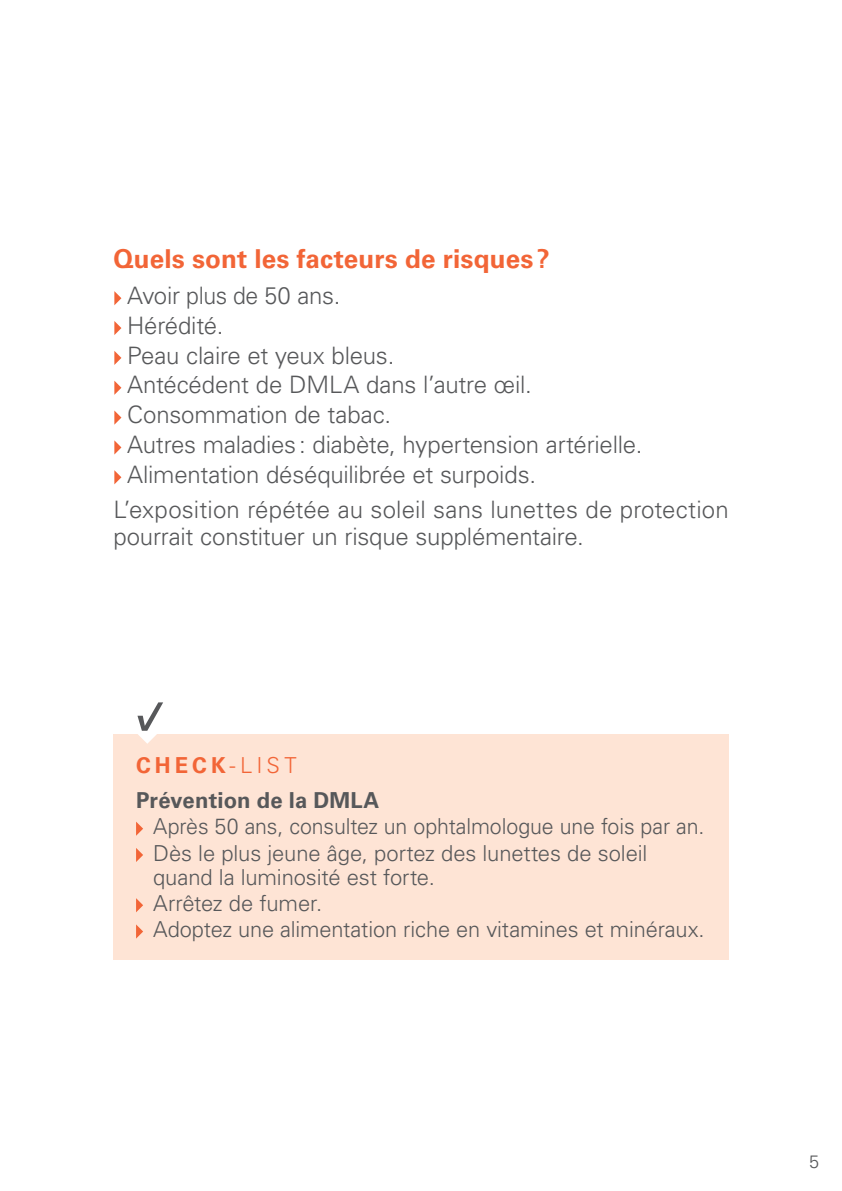
<style>
.page{position:relative;width:842px;height:1191px;background:#fff}
.page>*{position:absolute;margin:0;border:0;box-sizing:border-box;transform-origin:0 0}
.t1{font:700 26px "Univers LT Std";letter-spacing:.005em;color:#f26537}
.t2{font:300 24px/29.8px "Univers LT Std";letter-spacing:-.01em;color:#57585a}
.t3{font:300 22px/26.2px "Univers LT Std";letter-spacing:-.005em;color:#57585a}
.t4{font:700 22px/35.6px "Univers LT Std";letter-spacing:.01em;color:#57585a}
.t5{font:300 18px "Univers LT Std";color:#57585a}
.s1{color:#f26537}
.s2{font-weight:300;color:#f26537}
</style>
<div class="page">
<div style="left:113px;top:734px;width:616px;height:226px;background:#fee4d5"></div>
<svg style="left:136px;top:821px;width:7px;height:14px"></svg>
<svg style="left:136px;top:848px;width:7px;height:14px"></svg>
<svg style="left:136px;top:898px;width:7px;height:14px"></svg>
<svg style="left:136px;top:924px;width:7px;height:14px"></svg>
<svg style="left:114px;top:291px;width:7px;height:14px"></svg>
<svg style="left:114px;top:321px;width:7px;height:14px"></svg>
<svg style="left:114px;top:351px;width:7px;height:14px"></svg>
<svg style="left:114px;top:381px;width:7px;height:14px"></svg>
<svg style="left:114px;top:410px;width:7px;height:15px"></svg>
<svg style="left:114px;top:440px;width:7px;height:14px"></svg>
<svg style="left:114px;top:470px;width:7px;height:14px"></svg>
<svg style="left:137px;top:702px;width:26px;height:41px"></svg>
<p class="t1" style="left:113px;top:244px;width:438px">Quels sont les facteurs de risques ?</p>
<p class="t2" style="left:127px;top:280px;width:517px">Avoir plus de 50 ans.<br>Hérédité.<br>Peau claire et yeux bleus.<br>Antécédent de DMLA dans l’autre œil.<br>Consommation de tabac.<br>Autres maladies: diabète, hypertension artérielle.<br>Alimentation déséquilibrée et surpoids.</p>
<p class="t2" style="left:113px;top:496px;width:617px;line-height:27px">L’exposition répétée au soleil sans lunettes de protection pourrait constituer un risque supplémentaire.</p>
<p class="t4" style="left:136px;top:747px;width:245px"><span class="s1">CHECK</span><span class="s2">-LIST<br></span>Prévention de la DMLA</p>
<p class="t3" style="left:153px;top:813px;width:553px">Après 50 ans, consultez un ophtalmologue une fois par an.<br>Dès le plus jeune âge, portez des lunettes de soleil</p>
<p class="t3" style="left:153px;top:863px;width:553px">quand la luminosité est forte.<br>Arrêtez de fumer.<br>Adoptez une alimentation riche en vitamines et minéraux.</p>
<p class="t5" style="left:809px;top:1151px;width:12px">5</p>
</div>
